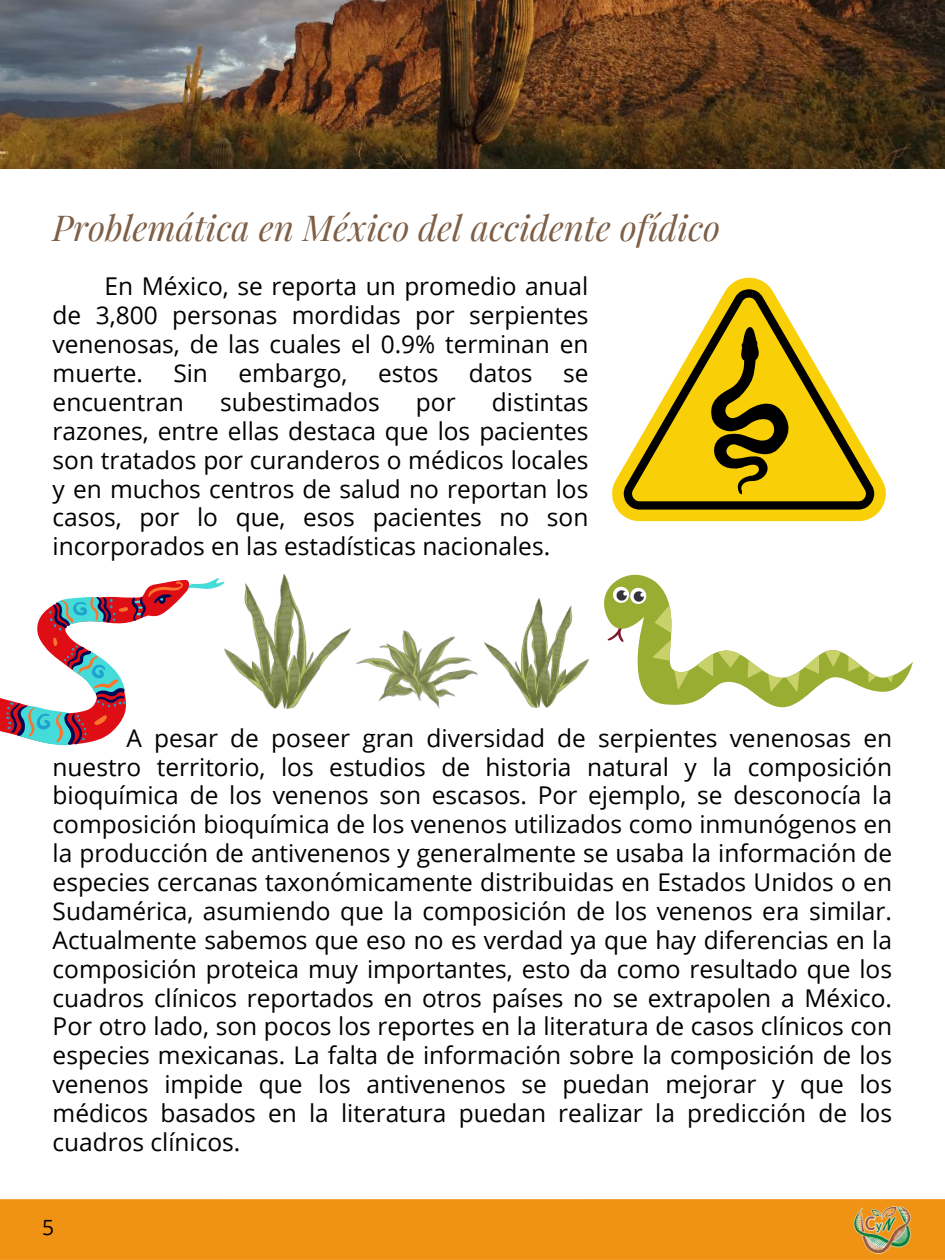
<style>
.page{position:relative;width:945px;height:1260px;background:#fff}
.page>*{position:absolute;margin:0;border:0;box-sizing:border-box;transform-origin:0 0}
.t1{font:italic 35px "Playfair Display";color:#5e3718}
.t2{font:24.5px/28.9px "Open Sans";color:#000;text-align:justify}
.t3{font:21px "Open Sans";color:#000}
</style>
<div class="page">
<div style="left:0;top:1199px;width:945px;height:61px;background:#f09315"></div>
<img style="left:851px;top:1199px;width:62px;height:61px">
<svg style="left:612px;top:277px;width:274px;height:244px"></svg>
<svg style="left:624px;top:289px;width:250px;height:221px"></svg>
<svg style="left:632px;top:298px;width:234px;height:203px"></svg>
<svg style="left:604px;top:574px;width:309px;height:134px"></svg>
<svg style="left:184px;top:578px;width:41px;height:74px"></svg>
<svg style="left:0;top:580px;width:190px;height:166px"></svg>
<img style="left:225px;top:575px;width:126px;height:134px">
<img style="left:485px;top:599px;width:103px;height:108px">
<img style="left:357px;top:630px;width:121px;height:79px">
<img style="left:0;top:0;width:945px;height:168px">
<h1 class="t1" style="left:53px;top:203px;width:669px">Problemática en México del accidente ofídico</h1>
<p class="t2" style="left:53px;top:272px;width:537px;text-indent:52px">En México, se reporta un promedio anual de 3,800 personas mordidas por serpientes venenosas, de las cuales el 0.9% terminan en muerte. Sin embargo, estos datos se encuentran</p>
<p class="t2" style="left:53px;top:387px;width:537px;text-indent:439px">distintas razones, entre ellas destaca que los pacientes son tratados por curanderos o médicos locales y en muchos centros de salud no reportan los casos, por lo que, esos pacientes no son incorporados en las estadísticas nacionales.</p>
<p class="t2" style="left:220px;top:387px;width:161px">subestimados</p>
<p class="t2" style="left:416px;top:387px;width:41px">por</p>
<p class="t2" style="left:53px;top:723px;width:841px;text-indent:74px">A pesar de poseer gran diversidad de serpientes venenosas en nuestro territorio, los estudios de historia natural y la composición bioquímica de los venenos son escasos. Por ejemplo, se desconocía la composición bioquímica de los venenos utilizados como inmunógenos en la producción de antivenenos y generalmente se usaba la información de especies cercanas taxonómicamente distribuidas en Estados Unidos o en Sudamérica, asumiendo que la composición de los venenos era similar.<br>Actualmente sabemos que eso no es verdad ya que hay diferencias en la composición proteica muy importantes, esto da como resultado que los cuadros clínicos reportados en otros países no se extrapolen a México.<br>Por otro lado, son pocos los reportes en la literatura de casos clínicos con especies mexicanas. La falta de información sobre la composición de los venenos impide que los antivenenos se puedan mejorar y que los médicos basados en la literatura puedan realizar la predicción de los cuadros clínicos.</p>
<p class="t3" style="left:42px;top:1212px;width:13px">5</p>
</div>
